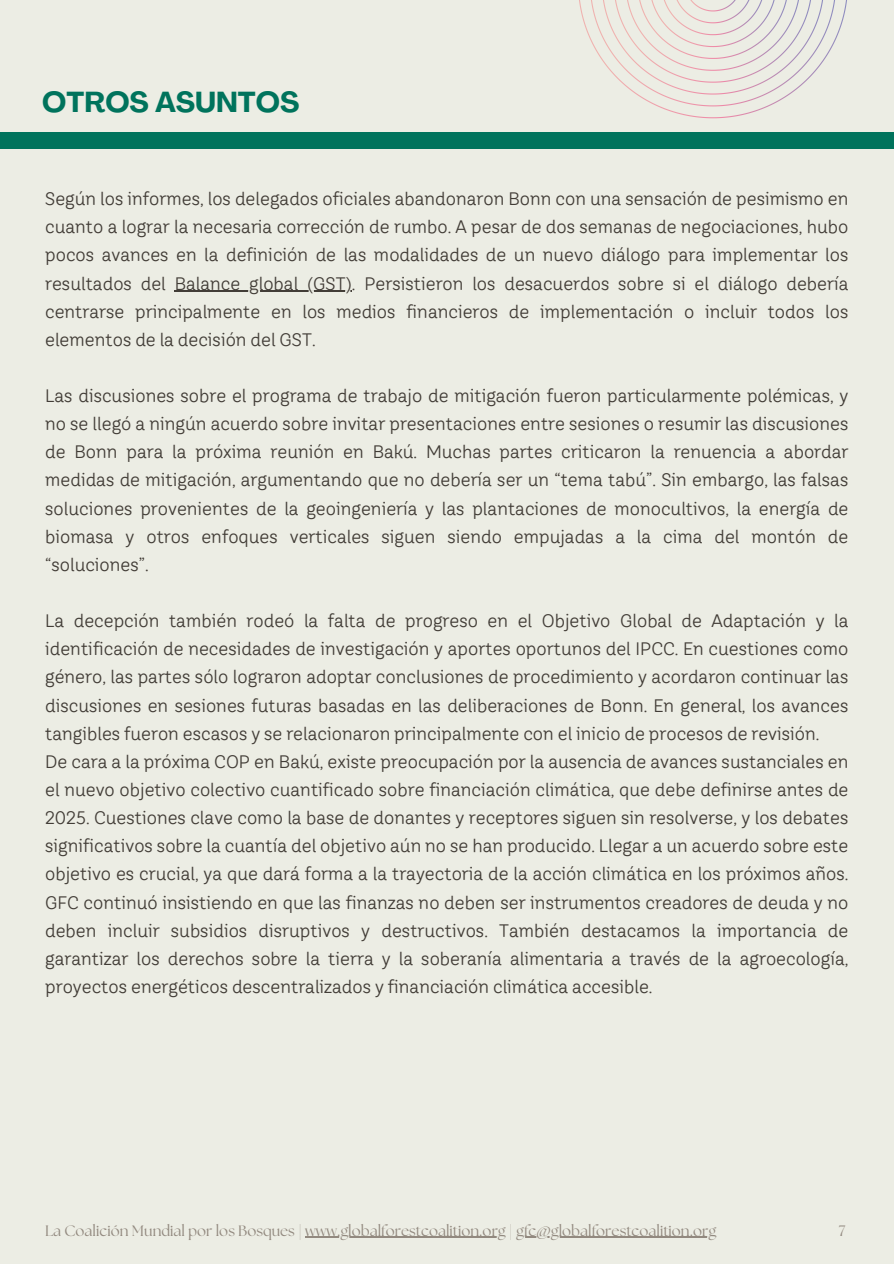
<style>
.page{position:relative;width:894px;height:1264px;background:#fff}
.page>*{position:absolute;margin:0;border:0;box-sizing:border-box;transform-origin:0 0}
.t1{font:700 28.5px "Agrandir";color:#00735c}
.t2{font:18px/28.2px "TT Hazelnuts";color:#423d37;text-align:justify}
.t3{font:15px "The Seasons";color:#92897f}
</style>
<div class="page">
<div style="left:0;top:0;width:893px;height:1263px;background:#ecede4"></div>
<hr style="left:175px;top:290px;width:177px;height:2px;background:#423d37">
<hr style="left:305px;top:1236px;width:200px;height:1px;background:#92897f">
<hr style="left:516px;top:1236px;width:200px;height:1px;background:#92897f">
<div style="left:0;top:132px;width:893px;height:17px;background:#00735c"></div>
<svg style="left:579px;top:0;width:268px;height:118px"></svg>
<h1 class="t1" style="left:42px;top:91px;width:258px">OTROS ASUNTOS</h1>
<h1 class="t2" style="left:45px;top:184px;width:804px">Según los informes, los delegados oficiales abandonaron Bonn con una sensación de pesimismo en cuanto a lograr la necesaria corrección de rumbo. A pesar de dos semanas de negociaciones, hubo pocos avances en la definición de las modalidades de un nuevo diálogo para implementar los resultados del</h1>
<p class="t2" style="left:45px;top:269px;width:804px;text-indent:129px">Balance global (GST). Persistieron los desacuerdos sobre si el diálogo debería centrarse principalmente en los medios financieros de implementación o incluir todos los elementos de la decisión del GST.</p>
<p class="t2" style="left:45px;top:381px;width:804px">Las discusiones sobre el programa de trabajo de mitigación fueron particularmente polémicas, y no se llegó a ningún acuerdo sobre invitar presentaciones entre sesiones o resumir las discusiones de Bonn para la próxima reunión en Bakú. Muchas partes criticaron la renuencia a abordar medidas de mitigación, argumentando que no debería ser un “tema tabú”. Sin embargo, las falsas</p>
<h2 class="t2" style="left:45px;top:494px;width:804px">soluciones provenientes de la geoingeniería y las plantaciones de monocultivos, la energía de biomasa y otros enfoques verticales siguen siendo empujadas a la cima del montón de “soluciones”.</h2>
<h2 class="t2" style="left:45px;top:606px;width:804px">La decepción también rodeó la falta de progreso en el Objetivo Global de Adaptación y la identificación de necesidades de investigación y aportes oportunos del IPCC. En cuestiones como género, las partes sólo lograron adoptar conclusiones de procedimiento y acordaron continuar las discusiones en sesiones futuras basadas en las deliberaciones de Bonn. En general, los avances</h2>
<h2 class="t2" style="left:45px;top:719px;width:804px;text-align:left">tangibles fueron escasos y se relacionaron principalmente con el inicio de procesos de revisión.<br>De cara a la próxima COP en Bakú, existe preocupación por la ausencia de avances sustanciales en el nuevo objetivo colectivo cuantificado sobre financiación climática, que debe definirse antes de 2025. Cuestiones clave como la base de donantes y receptores siguen sin resolverse, y los debates significativos sobre la cuantía del objetivo aún no se han producido. Llegar a un acuerdo sobre este objetivo es crucial, ya que dará forma a la trayectoria de la acción climática en los próximos años.<br>GFC continuó insistiendo en que las finanzas no deben ser instrumentos creadores de deuda y no deben incluir subsidios disruptivos y destructivos. También destacamos la importancia de garantizar los derechos sobre la tierra y la soberanía alimentaria a través de la agroecología, proyectos energéticos descentralizados y financiación climática accesible.</h2>
<h2 class="t3" style="left:45px;top:1223px;width:672px">La Coalición Mundial por los Bosques | www.globalforestcoalition.org | gfc@globalforestcoalition.org</h2>
<p class="t3" style="left:838px;top:1223px;width:8px">7</p>
</div>
